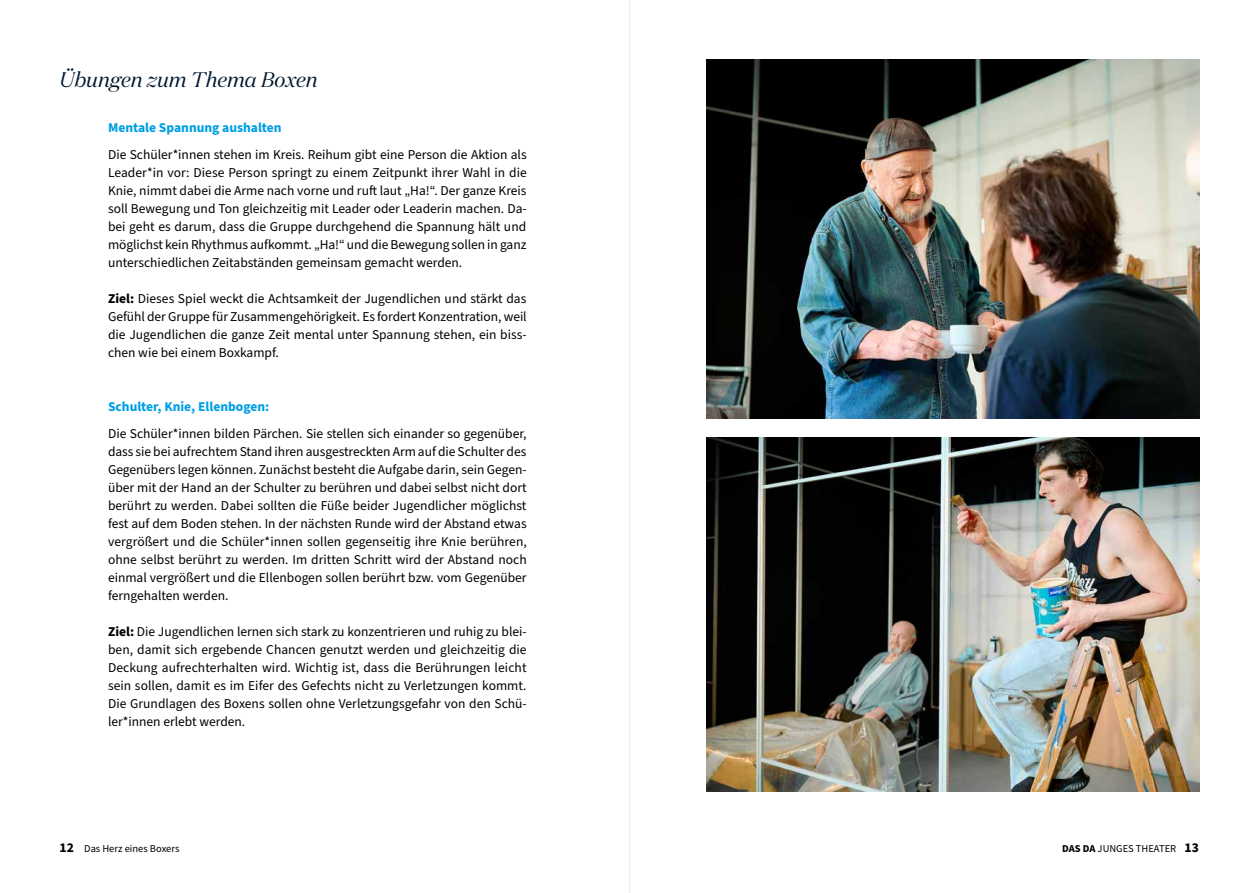
<style>
.page{position:relative;width:1259px;height:893px;background:#fff}
.page>*{position:absolute;margin:0;border:0;box-sizing:border-box;transform-origin:0 0}
.t1{font:italic 21px "Domaine Display";color:#001931}
.t2{font:13.5px/18px "Source Sans Pro";color:#000;text-align:justify}
.t3{font:700 13.5px "Source Sans Pro";color:#009fe3}
.t4{font:10.5px "Source Sans Pro";color:#000}
.s1{font-weight:700}
.s2{font-weight:700;font-size:13.5px}
</style>
<div class="page">
<img style="left:706px;top:60px;width:493px;height:359px">
<img style="left:707px;top:438px;width:492px;height:353px">
<hr style="left:629px;top:0;width:1px;height:893px;background:#ededed">
<h1 class="t1" style="left:60px;top:66px;width:259px">Übungen zum Thema Boxen</h1>
<p class="t3" style="left:108px;top:118px;width:175px">Mentale Spannung aushalten</p>
<p class="t2" style="left:108px;top:145px;width:420px">Die Schüler*innen stehen im Kreis. Reihum gibt eine Person die Aktion als Leader*in vor: Diese Person springt zu einem Zeitpunkt ihrer Wahl in die Knie, nimmt dabei die Arme nach vorne und ruft laut „Ha!“. Der ganze Kreis soll Bewegung und Ton gleichzeitig mit Leader oder Leaderin machen. Da&shy;bei geht es darum, dass die Gruppe durchgehend die Spannung hält und möglichst kein Rhythmus aufkommt. „Ha!“ und die Bewegung sollen in ganz unterschiedlichen Zeitabständen gemeinsam gemacht werden.</p>
<p class="t2" style="left:108px;top:289px;width:420px"><span class="s1">Ziel:</span> Dieses Spiel weckt die Achtsamkeit der Jugendlichen und stärkt das Gefühl der Gruppe für Zusammengehörigkeit. Es fordert Konzentration, weil die Jugendlichen die ganze Zeit mental unter Spannung stehen, ein biss&shy;chen wie bei einem Boxkampf.</p>
<p class="t3" style="left:108px;top:397px;width:163px">Schulter, Knie, Ellenbogen:</p>
<p class="t2" style="left:108px;top:424px;width:420px">Die Schüler*innen bilden Pärchen. Sie stellen sich einander so gegenüber, dass sie bei aufrechtem Stand ihren ausgestreckten Arm auf die Schulter des Gegenübers legen können. Zunächst besteht die Aufgabe darin, sein Gegen&shy;über mit der Hand an der Schulter zu berühren und dabei selbst nicht dort berührt zu werden. Dabei sollten die Füße beider Jugendlicher möglichst fest auf dem Boden stehen. In der nächsten Runde wird der Abstand etwas vergrößert und die Schüler*innen sollen gegenseitig ihre Knie berühren, ohne selbst berührt zu werden. Im dritten Schritt wird der Abstand noch einmal vergrößert und die Ellenbogen sollen berührt bzw. vom Gegenüber ferngehalten werden.</p>
<p class="t2" style="left:108px;top:622px;width:420px"><span class="s1">Ziel:</span> Die Jugendlichen lernen sich stark zu konzentrieren und ruhig zu blei&shy;ben, damit sich ergebende Chancen genutzt werden und gleichzeitig die Deckung aufrechterhalten wird. Wichtig ist, dass die Berührungen leicht sein sollen, damit es im Eifer des Gefechts nicht zu Verletzungen kommt.<br>Die Grundlagen des Boxens sollen ohne Verletzungsgefahr von den Schü&shy;ler*innen erlebt werden.</p>
<p class="t4" style="left:60px;top:841px;width:121px"><span class="s2">12</span> Das Herz eines Boxers</p>
<p class="t4" style="left:1062px;top:841px;width:138px"><span class="s1">DAS DA</span> JUNGES THEATER <span class="s2">13</span></p>
</div>
